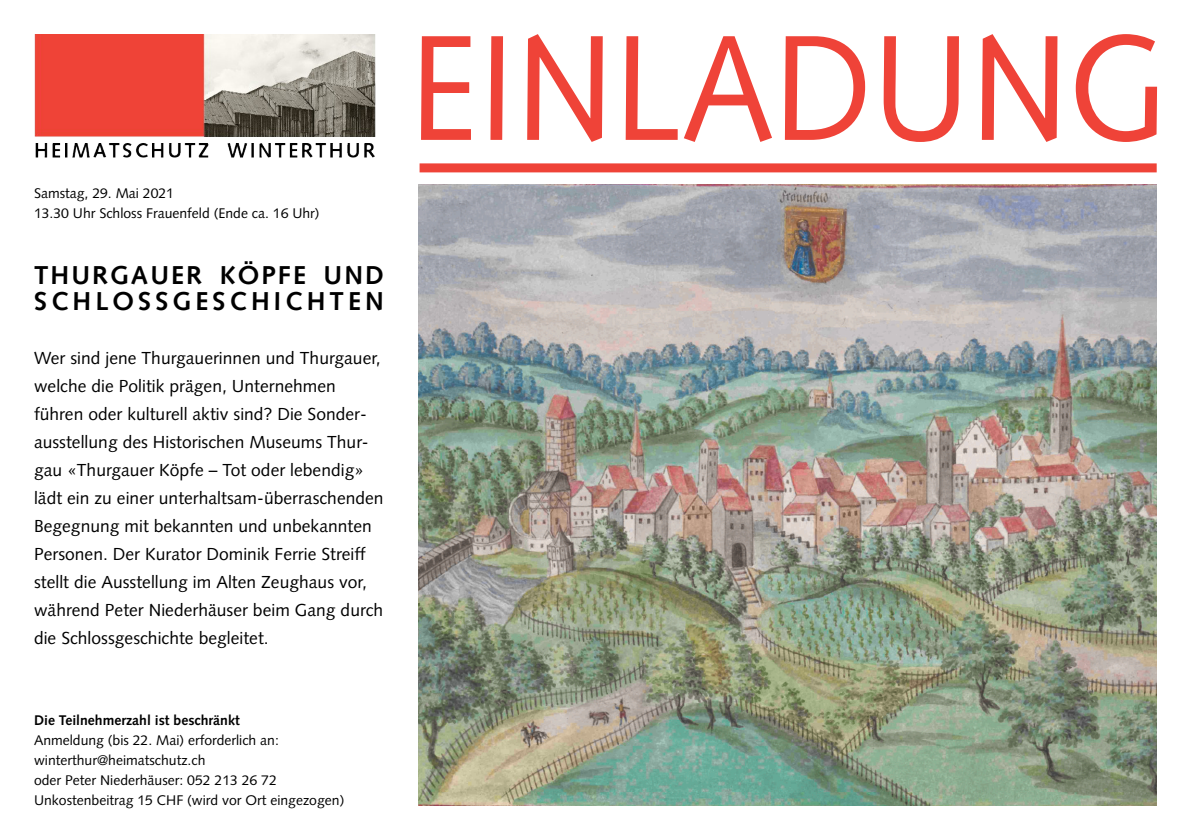
<style>
.page{position:relative;width:1191px;height:840px;background:#fff}
.page>*{position:absolute;margin:0;border:0;box-sizing:border-box;transform-origin:0 0}
.t1{font:149.8px "Syntax LT Std";color:#ef4338;scale:.91 1}
.t2{font:700 26px/26px "Syntax";letter-spacing:.16em;color:#000}
.t3{font:17.4px/28px "Syntax LT Std";letter-spacing:.005em;color:#000}
.t4{font:14px/20px "Syntax LT Std";color:#000}
.t5{font:700 14px "Syntax LT Std";color:#000}
</style>
<div class="page">
<img style="left:34px;top:34px;width:342px;height:124px">
<div style="left:420px;top:163px;width:737px;height:9px;background:#ef4338"></div>
<img style="left:419px;top:184px;width:738px;height:621px">
<p class="t4" style="left:34px;top:185px;width:287px">Samstag, 29. Mai 2021<br>13.30 Uhr Schloss Frauenfeld (Ende ca. 16 Uhr)</p>
<h2 class="t2" style="left:34px;top:264px;width:352px">THURGAUER KÖPFE UND<br>SCHLOSSGESCHICHTEN</h2>
<p class="t3" style="left:34px;top:345px;width:351px">Wer sind jene Thurgauerinnen und Thurgauer, welche die Politik prägen, Unternehmen führen oder kulturell aktiv sind? Die Sonder‐ ausstellung des Historischen Museums Thur‐ gau «Thurgauer Köpfe – Tot oder lebendig» lädt ein zu einer unterhaltsam-überraschenden Begegnung mit bekannten und unbekannten Personen. Der Kurator Dominik Ferrie Streiff stellt die Ausstellung im Alten Zeughaus vor, während Peter Niederhäuser beim Gang durch die Schlossgeschichte begleitet.</p>
<p class="t5" style="left:34px;top:714px;width:207px">Die Teilnehmerzahl ist beschränkt</p>
<p class="t4" style="left:34px;top:731px;width:312px">Anmeldung (bis 22. Mai) erforderlich an: winterthur@heimatschutz.ch<br>oder Peter Niederhäuser: 052 213 26 72<br>Unkostenbeitrag 15 CHF (wird vor Ort eingezogen)</p>
<h1 class="t1" style="left:410px;top:27px;width:834px">EINLADUNG</h1>
</div>
